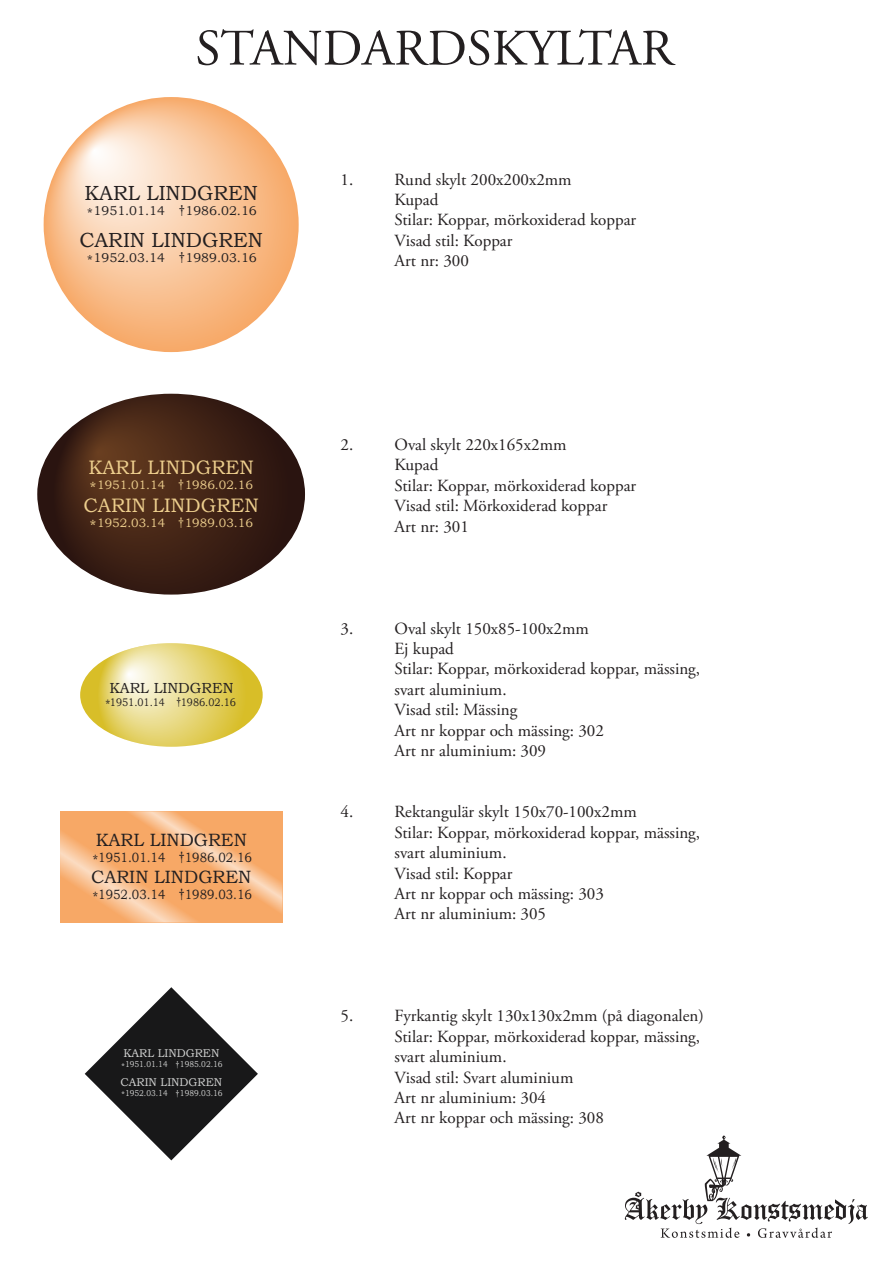
<style>
.page{position:relative;width:893px;height:1263px;background:#fff}
.page>*{position:absolute;margin:0;border:0;box-sizing:border-box;transform-origin:0 0}
.t1{font:51px "Adobe Garamond Pro";color:#231f20}
.t2{font:20.4px "Bookman Old Style";color:#231f20}
.t3{font:19.5px "Bookman Old Style";color:#edce8d}
.t4{font:17.85px "Bookman Old Style";color:#231f20}
.t5{font:16.95px/20.4px "Adobe Garamond Pro";color:#231f20}
.t6{font:14.55px "Bookman Old Style";color:#231f20}
.t7{font:14.55px "Bookman Old Style";color:#edce8d}
.t8{font:13.35px "Bookman Old Style";color:#231f20;scale:.9 1}
.t9{font:12.75px "Bookman Old Style";color:#231f20}
.t10{font:12.15px "Bookman Old Style";color:#edce8d}
.t11{font:11.25px "Bookman Old Style";color:#d1d2d1}
.t12{font:10.95px "Bookman Old Style";color:#231f20;scale:.9 1}
.t13{font:8.55px "Bookman Old Style";color:#d1d2d1;scale:.9 1}
.s1{font-size:12.15px}
</style>
<div class="page">
<svg style="left:44px;top:97px;width:255px;height:255px;background:#f9c599"></svg>
<svg style="left:37px;top:394px;width:268px;height:200px"></svg>
<svg style="left:85px;top:987px;width:173px;height:173px"></svg>
<svg style="left:60px;top:811px;width:223px;height:111px;background:#f7b177"></svg>
<svg style="left:80px;top:643px;width:183px;height:104px"></svg>
<svg style="left:625px;top:1135px;width:243px;height:103px"></svg>
<h1 class="t1" style="left:196px;top:18px;width:480px">STANDARDSKYLTAR</h1>
<p class="t2" style="left:84px;top:180px;width:175px">KARL LINDGREN</p>
<p class="t9" style="left:94px;top:203px;width:73px">1951.01.14</p>
<p class="t9" style="left:178px;top:203px;width:80px">†1986.02.16</p>
<p class="t2" style="left:79px;top:227px;width:185px">CARIN LINDGREN</p>
<p class="t9" style="left:94px;top:250px;width:73px">1952.03.14</p>
<p class="t9" style="left:178px;top:250px;width:80px">†1989.03.16</p>
<p class="t9" style="left:87px;top:204px;width:7px">*</p>
<p class="t9" style="left:87px;top:251px;width:7px">*</p>
<p class="t3" style="left:88px;top:455px;width:167px">KARL LINDGREN</p>
<p class="t10" style="left:97px;top:477px;width:70px">1951.01.14</p>
<p class="t10" style="left:178px;top:477px;width:76px">†1986.02.16</p>
<p class="t3" style="left:84px;top:493px;width:177px">CARIN LINDGREN</p>
<p class="t10" style="left:97px;top:515px;width:70px">1952.03.14</p>
<p class="t10" style="left:178px;top:515px;width:76px">†1989.03.16</p>
<p class="t7" style="left:90px;top:478px;width:8px">*</p>
<p class="t7" style="left:90px;top:516px;width:8px">*</p>
<p class="t6" style="left:109px;top:678px;width:126px">KARL LINDGREN</p>
<p class="t12" style="left:105px;top:695px;width:68px"><span class="s1">*</span>1951.01.14</p>
<p class="t12" style="left:176px;top:695px;width:68px">†1986.02.16</p>
<p class="t4" style="left:96px;top:828px;width:153px">KARL LINDGREN</p>
<p class="t8" style="left:98px;top:848px;width:76px">1951.01.14</p>
<p class="t8" style="left:178px;top:848px;width:83px">†1986.02.16</p>
<p class="t4" style="left:91px;top:865px;width:162px">CARIN LINDGREN</p>
<p class="t8" style="left:98px;top:886px;width:76px">1952.03.14</p>
<p class="t8" style="left:178px;top:886px;width:83px">†1989.03.16</p>
<p class="t8" style="left:93px;top:850px;width:7px">*</p>
<p class="t8" style="left:93px;top:888px;width:7px">*</p>
<p class="t11" style="left:123px;top:1046px;width:98px">KARL LINDGREN</p>
<p class="t13" style="left:125px;top:1059px;width:49px">1951.01.14</p>
<p class="t13" style="left:176px;top:1059px;width:54px">†1985.02.16</p>
<p class="t11" style="left:121px;top:1075px;width:103px">CARIN LINDGREN</p>
<p class="t13" style="left:125px;top:1088px;width:49px">1952.03.14</p>
<p class="t13" style="left:176px;top:1088px;width:54px">†1989.03.16</p>
<p class="t13" style="left:122px;top:1060px;width:5px">*</p>
<p class="t13" style="left:122px;top:1089px;width:5px">*</p>
<p class="t5" style="left:340px;top:170px;width:14px">1.</p>
<p class="t5" style="left:394px;top:170px;width:243px">Rund skylt 200x200x2mm<br>Kupad<br>Stilar: Koppar, mörkoxiderad koppar<br>Visad stil: Koppar<br>Art nr: 300</p>
<p class="t5" style="left:340px;top:435px;width:14px">2.</p>
<p class="t5" style="left:394px;top:435px;width:243px">Oval skylt 220x165x2mm<br>Kupad<br>Stilar: Koppar, mörkoxiderad koppar<br>Visad stil: Mörkoxiderad koppar<br>Art nr: 301</p>
<p class="t5" style="left:340px;top:619px;width:14px">3.</p>
<p class="t5" style="left:394px;top:619px;width:307px">Oval skylt 150x85-100x2mm<br>Ej kupad<br>Stilar: Koppar, mörkoxiderad koppar, mässing, svart aluminium.<br>Visad stil: Mässing<br>Art nr koppar och mässing: 302<br>Art nr aluminium: 309</p>
<p class="t5" style="left:340px;top:802px;width:14px">4.</p>
<p class="t5" style="left:394px;top:802px;width:307px">Rektangulär skylt 150x70-100x2mm<br>Stilar: Koppar, mörkoxiderad koppar, mässing, svart aluminium.<br>Visad stil: Koppar<br>Art nr koppar och mässing: 303<br>Art nr aluminium: 305</p>
<p class="t5" style="left:340px;top:1006px;width:14px">5.</p>
<p class="t5" style="left:394px;top:1006px;width:311px">Fyrkantig skylt 130x130x2mm (på diagonalen)<br>Stilar: Koppar, mörkoxiderad koppar, mässing, svart aluminium.<br>Visad stil: Svart aluminium<br>Art nr aluminium: 304<br>Art nr koppar och mässing: 308</p>
</div>
